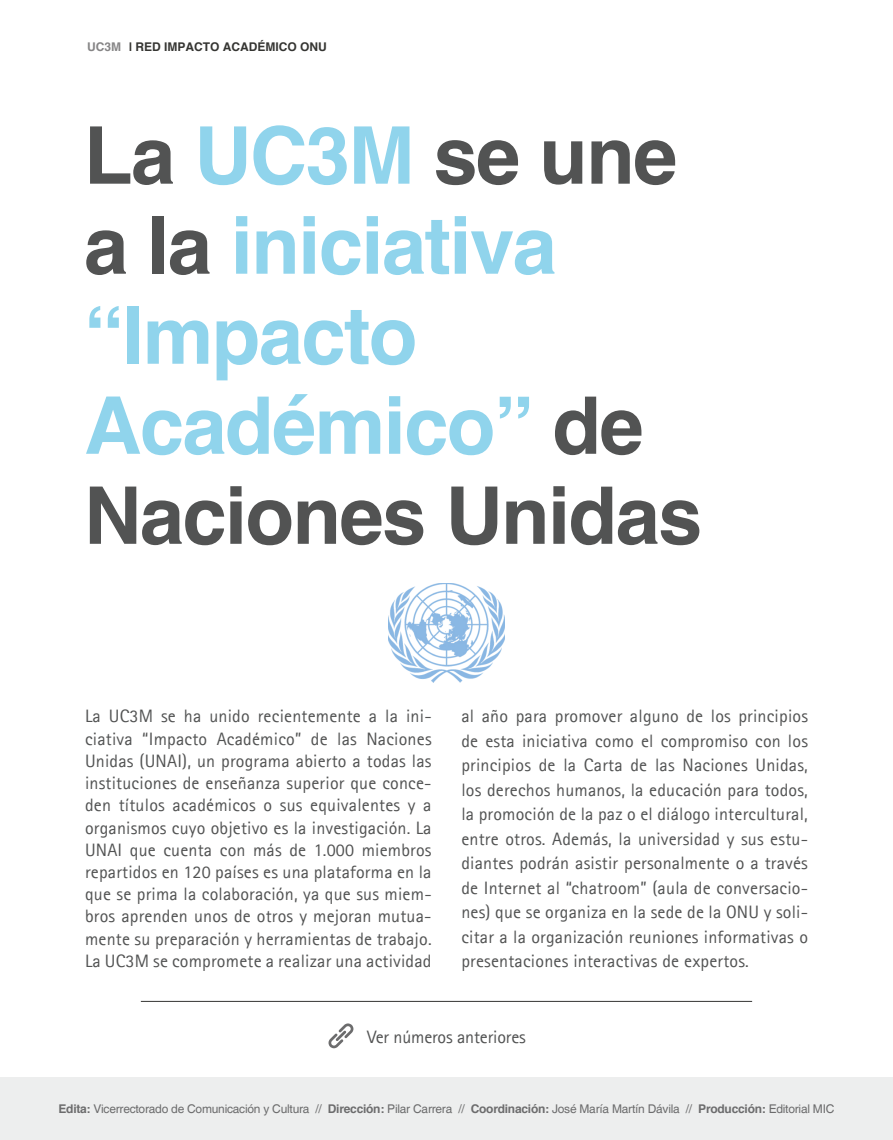
<style>
.page{position:relative;width:893px;height:1140px;background:#fff}
.page>*{position:absolute;margin:0;border:0;box-sizing:border-box;transform-origin:0 0}
.t1{font:700 79.5px/90px "Helvetica";letter-spacing:-.02em;color:#90d4ec}
.t2{font:18px/22.2px "Agfa Rotis Sans Serif";letter-spacing:.01em;color:#525353;text-align:justify}
.t3{font:18px "Agfa Rotis Sans Serif";letter-spacing:-.01em;color:#525353}
.t4{font:italic 16.5px "Playfair Display";color:#1a1a1a}
.t5{font:12px "Helvetica";letter-spacing:-.02em;color:#6c6c6d}
.t6{font:700 12px "Helvetica";color:#353532}
.s1{color:#868586}
.s2{color:#525353}
.s3{font-weight:700}
.s4{font-size:13.5px}
</style>
<div class="page">
<img style="left:388px;top:583px;width:117px;height:99px">
<hr style="left:141px;top:1001px;width:611px;height:1px;background:#353532">
<svg style="left:328px;top:1023px;width:25px;height:25px"></svg>
<div style="left:0;top:1077px;width:893px;height:63px;background:#edeeee"></div>
<p class="t6" style="left:87px;top:42px;width:241px"><span class="s1">UC3M</span> | RED IMPACTO ACADÉMICO ONU</p>
<h1 class="t1" style="left:84px;top:117px;width:620px"><span class="s2">La</span> UC3M <span class="s2">se une a la</span> iniciativa “Impacto<br>Académico” <span class="s2">de<br>Naciones Unidas</span></h1>
<p class="t2" style="left:85px;top:705px;width:348px">La UC3M se ha unido recientemente a la ini&shy;ciativa “Impacto Académico” de las Naciones Unidas (UNAI), un programa abierto a todas las instituciones de enseñanza superior que conce&shy;den títulos académicos o sus equivalentes y a organismos cuyo objetivo es la investigación. La UNAI que cuenta con más de 1.000 miembros repartidos en 120 países es una plataforma en la que se prima la colaboración, ya que sus miem&shy;bros aprenden unos de otros y mejoran mutua&shy;mente su preparación y herramientas de trabajo.<br>La UC3M se compromete a realizar una actividad</p>
<p class="t2" style="left:461px;top:704px;width:348px;line-height:24.5px">al año para promover alguno de los principios de esta iniciativa como el compromiso con los principios de la Carta de las Naciones Unidas, los derechos humanos, la educación para todos, la promoción de la paz o el diálogo intercultural, entre otros. Además, la universidad y sus estu&shy;diantes podrán asistir personalmente o a través de Internet al “chatroom” (aula de conversacio&shy;nes) que se organiza en la sede de la ONU y soli&shy;citar a la organización reuniones informativas o presentaciones interactivas de expertos.</p>
<p class="t3" style="left:367px;top:1026px;width:160px">Ver números anteriores</p>
<p class="t5" style="left:58px;top:1102px;width:777px"><span class="s3">Edita:</span> Vicerrectorado de Comunicación y Cultura // <span class="s3">Dirección:</span> Pilar Carrera // <span class="s3">Coordinación:</span> José María Martín Dávila // <span class="s3">Producción:</span> Editorial MIC</p>
<p class="t4" style="left:426px;top:1101px;width:42px">- <span class="s4">2</span> -</p>
</div>
